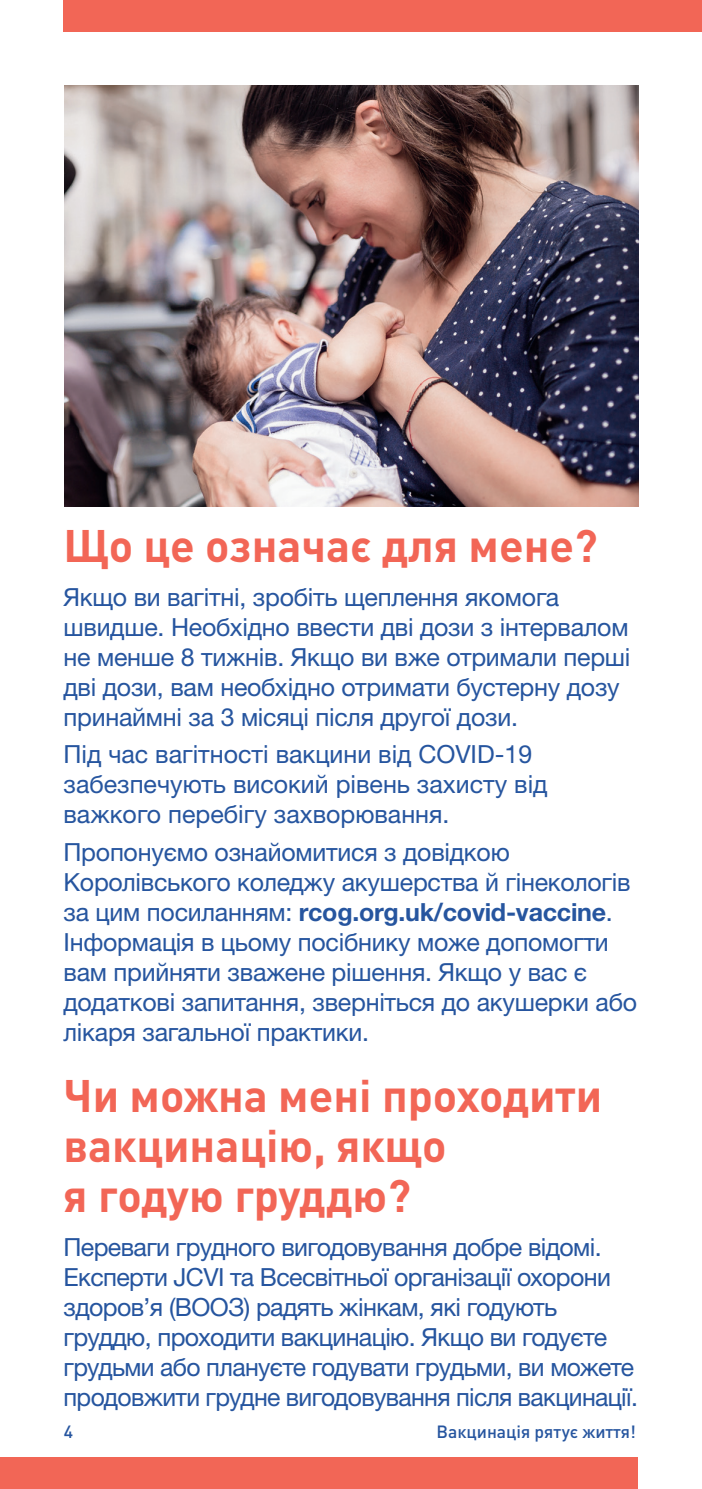
<style>
.page{position:relative;width:702px;height:1489px;background:#fff}
.page>*{position:absolute;margin:0;border:0;box-sizing:border-box;transform-origin:0 0}
.t1{font:700 45px/50px "DIN Pro";color:#f26656}
.t2{font:25px/30px "Helvetica Neue LTW1 G";letter-spacing:-.01em;color:#26559f}
.t3{font:500 17.5px "DIN Pro";color:#26559f}
.s1{font-weight:700}
</style>
<div class="page">
<img style="left:64px;top:85px;width:574px;height:422px">
<div style="left:64px;top:0;width:638px;height:32px;background:#f26656"></div>
<div style="left:0;top:1456px;width:638px;height:32px;background:#f26656"></div>
<p class="t1" style="left:63px;top:515px;width:535px">Що це означає для мене?</p>
<p class="t2" style="left:63px;top:582px;width:568px">Якщо ви вагітні, зробіть щеплення якомога швидше. Необхідно ввести дві дози з інтервалом не менше 8 тижнів. Якщо ви вже отримали перші дві дози, вам необхідно отримати бустерну дозу принаймні за 3 місяці після другої дози.</p>
<p class="t2" style="left:63px;top:739px;width:485px">Під час вагітності вакцини від COVID-19 забезпечують високий рівень захисту від важкого перебігу захворювання.</p>
<p class="t2" style="left:63px;top:836px;width:575px">Пропонуємо ознайомитися з довідкою Королівського коледжу акушерства й гінекологів за цим посиланням: <span class="s1">rcog.org.uk/covid-vaccine</span>.<br>Інформація в цьому посібнику може допомогти вам прийняти зважене рішення. Якщо у вас є додаткові запитання, зверніться до акушерки або лікаря загальної практики.</p>
<p class="t1" style="left:63px;top:1065px;width:540px">Чи можна мені проходити вакцинацію, якщо<br>я годую груддю?</p>
<p class="t2" style="left:63px;top:1231px;width:576px">Переваги грудного вигодовування добре відомі.<br>Експерти JCVI та Всесвітньої організації охорони здоров’я (ВООЗ) радять жінкам, які годують груддю, проходити вакцинацію. Якщо ви годуєте грудьми або плануєте годувати грудьми, ви можете продовжити грудне вигодовування після вакцинації.</p>
<p class="t3" style="left:64px;top:1416px;width:11px">4</p>
<p class="t3" style="left:436px;top:1416px;width:201px">Вакцинація рятує життя!</p>
</div>
